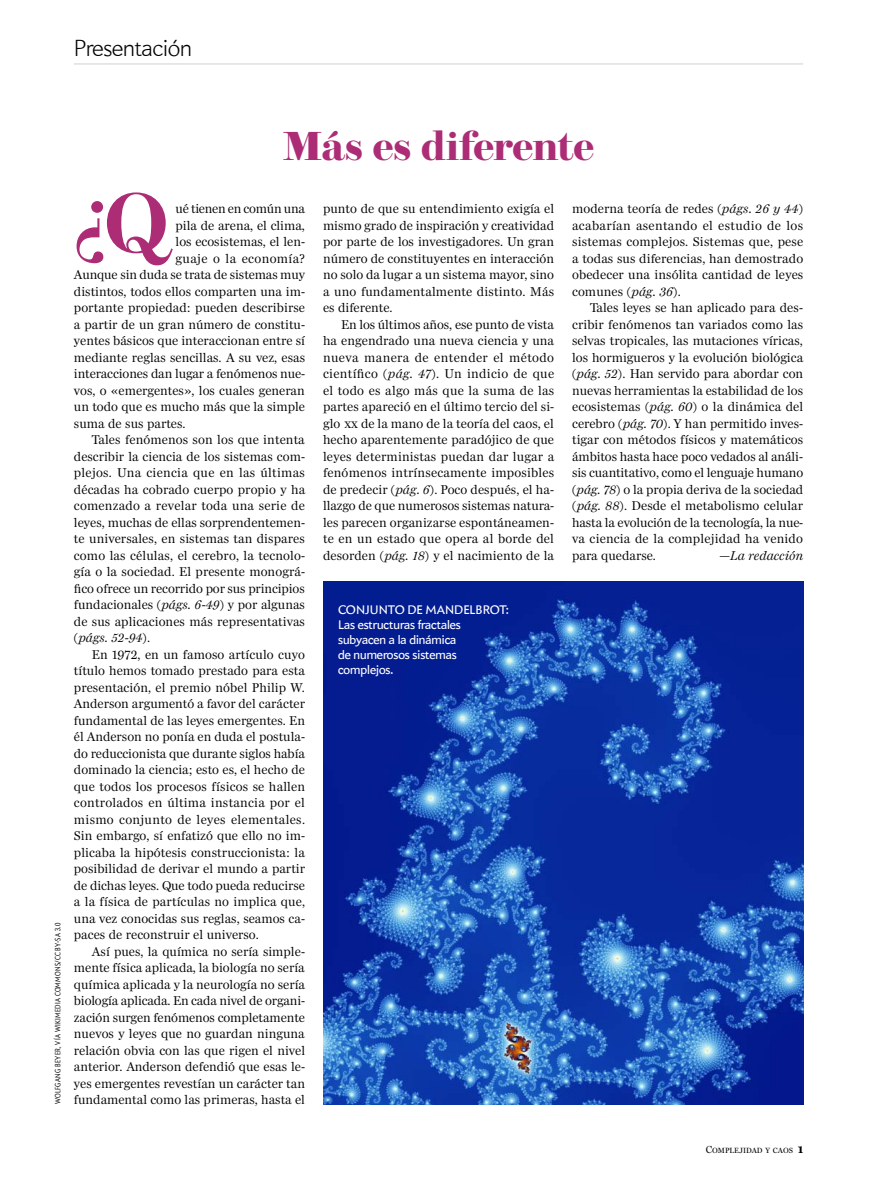
<style>
.page{position:relative;width:889px;height:1191px;background:#fff}
.page>*{position:absolute;margin:0;border:0;box-sizing:border-box;transform-origin:0 0}
.t1{font:500 84.6px "Brunel Deck";color:#ac2d76}
.Título{font:700 40.5px "Brunel Deck";letter-spacing:-.005em;color:#ac2d76}
.t2{font:100 22.5px "Apres";color:#000}
.t3{font:13.2px/16.5px "Miller Daily One";color:#000;text-align:justify}
.t4{font:13.2px "Miller Daily One";letter-spacing:-.02em;color:#000}
.t5{font:13.2px "Miller Daily One";letter-spacing:.025em;color:#000}
.t6{font:italic 13.2px "Miller Daily One";color:#000}
.Epígrafe{font:12px/15px "Apres";color:#fff}
.t7{font:10.5px "Miller Daily One";color:#000}
.Crédito{font:300 7.5px "Apres Condensed";letter-spacing:.04em;color:#000}
.s1{font-style:italic}
.s2{font-weight:700}
</style>
<div class="page">
<hr style="left:74px;top:64px;width:729px;height:1px;background:#d0d0d0">
<img style="left:323px;top:581px;width:480px;height:523px">
<h3 class="t2" style="left:74px;top:34px;width:119px">Presentación</h3>
<p class="Título" style="left:283px;top:123px;width:313px">Más es diferente</p>
<p class="Crédito" style="left:53px;top:1104px;width:183px;rotate:-90deg">WOLFGANG BEYER, VÍA WIKIMEDIA COMMONS/CC BY-SA 3.0</p>
<p class="t1" style="left:74px;top:173px;width:96px">¿Q</p>
<p class="t4" style="left:176px;top:201px;width:131px">ué tienen en común una</p>
<p class="t3" style="left:176px;top:217px;width:131px">pila de arena, el clima,</p>
<p class="t3" style="left:176px;top:233px;width:131px">los ecosistemas, el len-</p>
<p class="t5" style="left:176px;top:251px;width:131px">guaje o la economía?</p>
<p class="t3" style="left:74px;top:266px;width:233px">Aunque sin duda se trata de sistemas muy</p>
<p class="t3" style="left:74px;top:283px;width:233px">distintos, todos ellos comparten una im-</p>
<p class="t3" style="left:74px;top:299px;width:233px">portante propiedad: pueden describirse</p>
<p class="t3" style="left:74px;top:316px;width:233px">a partir de un gran número de constitu-</p>
<p class="t3" style="left:74px;top:332px;width:232px">yentes básicos que interaccionan entre sí</p>
<p class="t3" style="left:74px;top:349px;width:233px">mediante reglas sencillas. A su vez, esas</p>
<p class="t3" style="left:74px;top:365px;width:233px">interacciones dan lugar a fenómenos nue-</p>
<p class="t3" style="left:74px;top:382px;width:232px">vos, o «emergentes», los cuales generan</p>
<p class="t3" style="left:74px;top:398px;width:232px">un todo que es mucho más que la simple</p>
<p class="t3" style="left:74px;top:415px;width:113px">suma de sus partes.</p>
<p class="t3" style="left:74px;top:431px;width:233px;text-indent:18px">Tales fenómenos son los que intenta describir la ciencia de los sistemas com&shy;plejos. Una ciencia que en las últimas décadas ha cobrado cuerpo propio y ha comenzado a revelar toda una serie de leyes, muchas de ellas sorprendentemen&shy;te universales, en sistemas tan dispares como las células, el cerebro, la tecnolo&shy;gía o la sociedad. El presente monográ&shy;fico ofrece un recorrido por sus principios fundacionales (<span class="s1">págs. 6-49</span>) y por algunas de sus aplicaciones más representativas (<span class="s1">págs. 52-94</span>).</p>
<p class="t3" style="left:74px;top:646px;width:233px;text-indent:18px">En 1972, en un famoso artículo cuyo título hemos tomado prestado para esta presentación, el premio nóbel Philip W.<br>Anderson argumentó a favor del carácter fundamental de las leyes emergentes. En él Anderson no ponía en duda el postula&shy;do reduccionista que durante siglos había dominado la ciencia; esto es, el hecho de que todos los procesos físicos se hallen controlados en última instancia por el mismo conjunto de leyes elementales.<br>Sin embargo, sí enfatizó que ello no im&shy;plicaba la hipótesis construccionista: la posibilidad de derivar el mundo a partir de dichas leyes. Que todo pueda reducirse a la física de partículas no implica que, una vez conocidas sus reglas, seamos ca&shy;paces de reconstruir el universo.</p>
<p class="t3" style="left:74px;top:943px;width:233px;text-indent:18px">Así pues, la química no sería simple&shy;mente física aplicada, la biología no sería química aplicada y la neurología no sería biología aplicada. En cada nivel de organi&shy;zación surgen fenómenos completamente nuevos y leyes que no guardan ninguna relación obvia con las que rigen el nivel anterior. Anderson defendió que esas le&shy;yes emergentes revestían un carácter tan fundamental como las primeras, hasta el</p>
<p class="t3" style="left:323px;top:200px;width:233px">punto de que su entendimiento exigía el mismo grado de inspiración y creatividad por parte de los investigadores. Un gran número de constituyentes en interacción no solo da lugar a un sistema mayor, sino a uno fundamentalmente distinto. Más es diferente.</p>
<p class="t3" style="left:323px;top:316px;width:233px;text-indent:18px">En los últimos años, ese punto de vista ha engendrado una nueva ciencia y una nueva manera de entender el método científico (<span class="s1">pág. 47</span>). Un indicio de que el todo es algo más que la suma de las partes apareció en el último tercio del si&shy;glo xx de la mano de la teoría del caos, el hecho aparentemente paradójico de que leyes deterministas puedan dar lugar a fenómenos intrínsecamente imposibles de predecir (<span class="s1">pág. 6</span>). Poco después, el ha&shy;llazgo de que numerosos sistemas natura&shy;les parecen organizarse espontáneamen&shy;te en un estado que opera al borde del desorden (<span class="s1">pág. 18</span>) y el nacimiento de la</p>
<p class="Epígrafe" style="left:338px;top:601px;width:172px">CONJUNTO DE MANDELBROT:<br>Las estructuras fractales subyacen a la dinámica<br>de numerosos sistemas complejos.</p>
<p class="t3" style="left:572px;top:200px;width:233px">moderna teoría de redes (<span class="s1">págs. 26 y 44</span>) acabarían asentando el estudio de los sistemas complejos. Sistemas que, pese a todas sus diferencias, han demostrado obedecer una insólita cantidad de leyes comunes (<span class="s1">pág. 36</span>).</p>
<p class="t3" style="left:572px;top:299px;width:233px;text-indent:18px">Tales leyes se han aplicado para des&shy;cribir fenómenos tan variados como las selvas tropicales, las mutaciones víricas, los hormigueros y la evolución biológica (<span class="s1">pág. 52</span>). Han servido para abordar con nuevas herramientas la estabilidad de los ecosistemas (<span class="s1">pág. 60</span>) o la dinámica del cerebro (<span class="s1">pág. 70</span>). Y han permitido inves&shy;tigar con métodos físicos y matemáticos ámbitos hasta hace poco vedados al análi&shy;sis cuantitativo, como el lenguaje humano (<span class="s1">pág. 78</span>) o la propia deriva de la sociedad (<span class="s1">pág. 88</span>). Desde el metabolismo celular hasta la evolución de la tecnología, la nue&shy;va ciencia de la complejidad ha venido para quedarse.</p>
<p class="t6" style="left:719px;top:548px;width:85px">—La redacción</p>
<p class="t7" style="left:705px;top:1144px;width:99px">Complejidad y caos <span class="s2">1</span></p>
</div>
